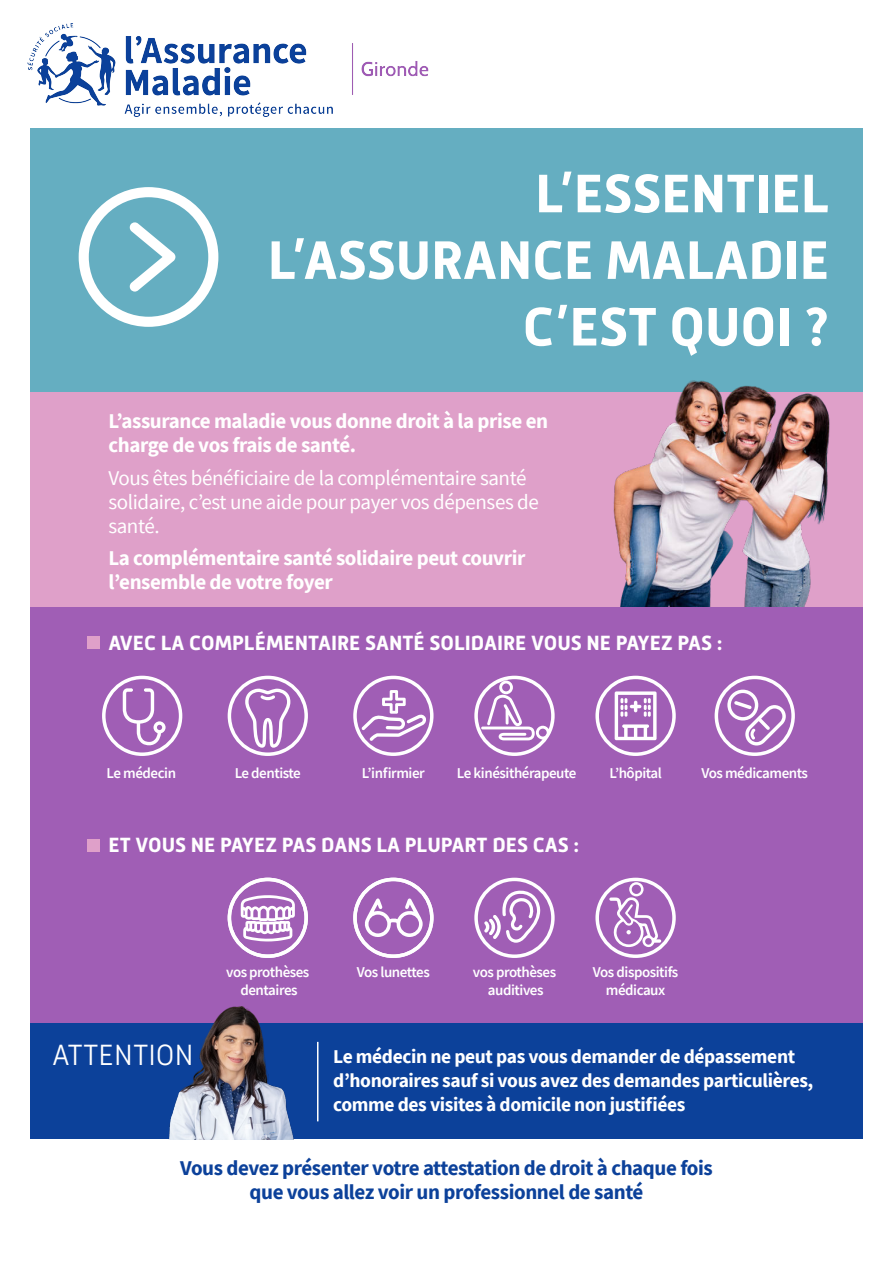
<style>
.page{position:relative;width:893px;height:1263px;background:#fff}
.page>*{position:absolute;margin:0;border:0;box-sizing:border-box;transform-origin:0 0}
.t1{font:700 55.5px "Mic 32 New";color:#fff}
.t2{font:300 30px "Mic 32 New";color:#fff}
.t3{font:700 21.15px "Mic 32 New";color:#fff}
.t4{font:700 21px/24px "Source Sans Pro";letter-spacing:-.02em;color:#fff}
.t5{font:21px/24px "Source Sans Pro";letter-spacing:-.02em;color:#fff}
.t6{font:700 21px/24px "Source Sans Pro";letter-spacing:-.02em;color:#0c419a;text-align:center}
.t7{font:700 19.5px/24px "Source Sans Pro";letter-spacing:-.02em;color:#fff}
.t8{font:600 15px/18px "Source Sans Pro";letter-spacing:-.03em;color:#fff;text-align:center}
</style>
<div class="page">
<div style="left:31px;top:128px;width:832px;height:1011px;background:#65aec1"></div>
<div style="left:31px;top:392px;width:832px;height:226px;background:#dfa0c9"></div>
<div style="left:31px;top:1019px;width:832px;height:119px;background:#0c419a"></div>
<div style="left:31px;top:607px;width:832px;height:416px;background:#a05eb5"></div>
<img style="left:613px;top:380px;width:217px;height:226px">
<svg style="left:79px;top:187px;width:139px;height:140px"></svg>
<img style="left:137px;top:1006px;width:174px;height:133px">
<svg style="left:102px;top:676px;width:80px;height:80px"></svg>
<svg style="left:228px;top:676px;width:80px;height:80px"></svg>
<svg style="left:228px;top:878px;width:80px;height:80px"></svg>
<svg style="left:353px;top:676px;width:81px;height:80px"></svg>
<svg style="left:353px;top:878px;width:81px;height:80px"></svg>
<svg style="left:474px;top:676px;width:81px;height:80px"></svg>
<svg style="left:474px;top:878px;width:81px;height:80px"></svg>
<svg style="left:595px;top:676px;width:81px;height:80px"></svg>
<svg style="left:595px;top:878px;width:81px;height:80px"></svg>
<svg style="left:715px;top:676px;width:80px;height:80px"></svg>
<div style="left:87px;top:636px;width:13px;height:13px;background:#dfa0c9"></div>
<div style="left:87px;top:839px;width:13px;height:13px;background:#dfa0c9"></div>
<hr style="left:317px;top:1042px;width:1px;height:79px;background:#fff">
<img style="left:28px;top:24px;width:400px;height:92px">
<p class="t1" style="left:535px;top:161px;width:295px">L’ESSENTIEL</p>
<p class="t1" style="left:268px;top:228px;width:563px">L’ASSURANCE MALADIE</p>
<p class="t1" style="left:523px;top:295px;width:308px">C’EST QUOI ?</p>
<p class="t4" style="left:108px;top:409px;width:441px">L’assurance maladie vous donne droit à la prise en charge de vos frais de santé.</p>
<p class="t5" style="left:108px;top:466px;width:432px">Vous êtes bénéficiaire de la complémentaire santé solidaire, c’est une aide pour payer vos dépenses de santé.</p>
<p class="t4" style="left:108px;top:546px;width:419px">La complémentaire santé solidaire peut couvrir l’ensemble de votre foyer</p>
<p class="t3" style="left:108px;top:630px;width:616px">AVEC LA COMPLÉMENTAIRE SANTÉ SOLIDAIRE VOUS NE PAYEZ PAS :</p>
<p class="t8" style="left:107px;top:764px;width:71px">Le médecin</p>
<p class="t8" style="left:235px;top:764px;width:68px">Le dentiste</p>
<p class="t8" style="left:362px;top:764px;width:64px">L’infirmier</p>
<p class="t8" style="left:457px;top:764px;width:121px">Le kinésithérapeute</p>
<p class="t8" style="left:609px;top:764px;width:54px">L’hôpital</p>
<p class="t8" style="left:701px;top:764px;width:108px">Vos médicaments</p>
<p class="t3" style="left:108px;top:833px;width:472px">ET VOUS NE PAYEZ PAS DANS LA PLUPART DES CAS :</p>
<p class="t8" style="left:226px;top:963px;width:85px">vos prothèses</p>
<p class="t8" style="left:240px;top:981px;width:59px">dentaires</p>
<p class="t8" style="left:357px;top:963px;width:75px">Vos lunettes</p>
<p class="t8" style="left:473px;top:963px;width:85px">vos prothèses</p>
<p class="t8" style="left:488px;top:981px;width:57px">auditives</p>
<p class="t8" style="left:593px;top:963px;width:87px">Vos dispositifs médicaux</p>
<p class="t2" style="left:52px;top:1037px;width:143px">ATTENTION</p>
<p class="t7" style="left:333px;top:1044px;width:482px">Le médecin ne peut pas vous demander de dépassement d’honoraires sauf si vous avez des demandes particulières, comme des visites à domicile non justifiées</p>
<p class="t6" style="left:180px;top:1155px;width:534px">Vous devez présenter votre attestation de droit à chaque fois que vous allez voir un professionnel de santé</p>
</div>
